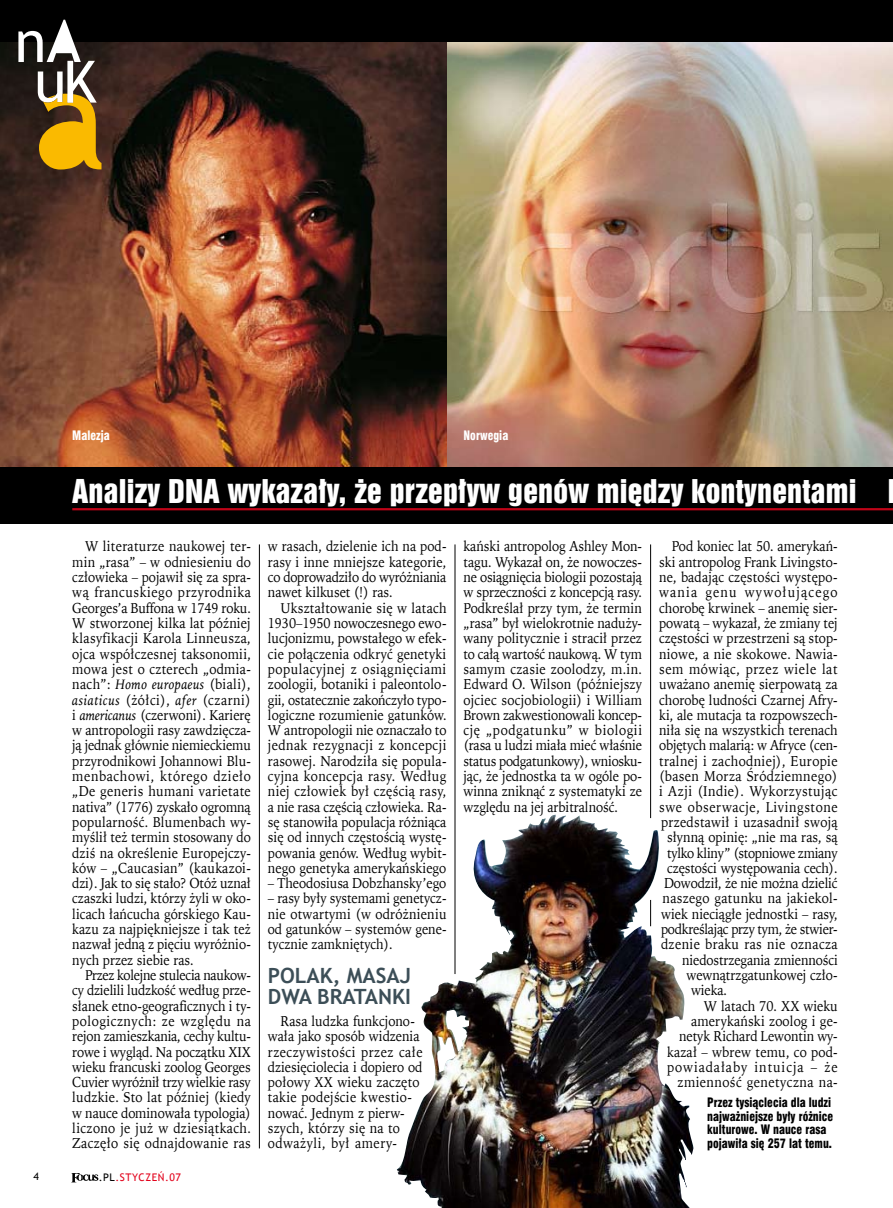
<style>
.page{position:relative;width:893px;height:1208px;background:#fff}
.page>*{position:absolute;margin:0;border:0;box-sizing:border-box;transform-origin:0 0}
.t1{font:30px "Swis 921 EU";letter-spacing:.01em;color:#fff}
.t2{font:700 21px/21px "Trebuchet MS";color:#3c4e57}
.t3{font:14.25px/15.3px "Iowan Old St EU";color:#000;text-align:justify;scale:.9 1}
.t4{font:14.25px "Iowan Old St EU";letter-spacing:.03em;color:#000;scale:.9 1}
.t5{font:14.25px "Iowan Old St EU";letter-spacing:.02em;color:#000;scale:.9 1}
.t6{font:14.25px "Iowan Old St EU";letter-spacing:-.02em;color:#000;scale:.9 1}
.t7{font:14.25px "Iowan Old St EU";letter-spacing:.035em;color:#000;scale:.9 1}
.t8{font:14.25px "Iowan Old St EU";letter-spacing:.045em;color:#000;scale:.9 1}
.t9{font:14.25px "Iowan Old St EU";letter-spacing:.04em;color:#000;scale:.9 1}
.t10{font:14.25px "Iowan Old St EU";letter-spacing:.07em;color:#000;scale:.9 1}
.t11{font:14.25px "Iowan Old St EU";letter-spacing:.09em;color:#000;scale:.9 1}
.t12{font:12.75px/13.5px "Swis 721 Blk Cn EU";color:#000;scale:.9 1}
.t13{font:12.75px "Swis 721 Blk Cn EU";color:#fff;scale:.9 1}
.t14{font:10.5px "Trebuchet MS";letter-spacing:.05em;color:#e2001a}
.s1{font-style:italic}
.s2{color:#000}
</style>
<div class="page">
<img style="left:396px;top:809px;width:298px;height:399px">
<div style="left:0;top:0;width:893px;height:523px;background:#000"></div>
<img style="left:446px;top:43px;width:447px;height:423px">
<img style="left:0;top:43px;width:446px;height:423px">
<svg style="left:18px;top:20px;width:84px;height:149px;background:#766032"></svg>
<svg style="left:71px;top:1173px;width:27px;height:9px"></svg>
<hr style="left:72px;top:508px;width:821px;height:2px;background:#c00418">
<hr style="left:259px;top:544px;width:1px;height:604px;background:#000">
<hr style="left:455px;top:544px;width:1px;height:430px;background:#000">
<hr style="left:650px;top:544px;width:1px;height:274px;background:#000">
<svg style="left:650px;top:900px;width:1px;height:26px"></svg>
<p class="t13" style="left:72px;top:427px;width:43px">Malezja</p>
<p class="t13" style="left:463px;top:427px;width:51px">Norwegia</p>
<h1 class="t1" style="left:72px;top:471px;width:786px">Analizy DNA wykazały, że przepływ genów między kontynentami</h1>
<p class="t3" style="left:72px;top:539px;width:200px;text-indent:13px">W literaturze naukowej ter&shy;min „rasa” – w odniesieniu do człowieka – pojawił się za spra&shy;wą francuskiego przyrodnika Georges’a Buffona w 1749 roku.<br>W stworzonej kilka lat później klasyfikacji Karola Linneusza, ojca współczesnej taksonomii, mowa jest o czterech „odmia&shy;nach”: <span class="s1">Homo europaeus</span> (biali), <span class="s1">asiaticus</span> (żółci), <span class="s1">afer</span> (czarni) i <span class="s1">americanus</span> (czerwoni). Karierę w antropologii rasy zawdzięcza&shy;ją jednak głównie niemieckiemu przyrodnikowi Johannowi Blu&shy;menbachowi, którego dzieło „De generis humani varietate nativa” (1776) zyskało ogromną popularność. Blumenbach wy&shy;myślił też termin stosowany do dziś na określenie Europejczy&shy;ków – „Caucasian” (kaukazoi&shy;dzi). Jak to się stało? Otóż uznał czaszki ludzi, którzy żyli w oko&shy;licach łańcucha górskiego Kau&shy;kazu za najpiękniejsze i tak też nazwał jedną z pięciu wyróżnio&shy;nych przez siebie ras.</p>
<p class="t3" style="left:72px;top:967px;width:200px;text-indent:13px">Przez kolejne stulecia naukow&shy;cy dzielili ludzkość według prze&shy;słanek etno-geograficznych i ty&shy;pologicznych: ze względu na rejon zamieszkania, cechy kultu&shy;rowe i wygląd. Na początku XIX wieku francuski zoolog Georges Cuvier wyróżnił trzy wielkie rasy ludzkie. Sto lat później (kiedy w nauce dominowała typologia) liczono je już w dziesiątkach.<br>Zaczęło się odnajdowanie ras</p>
<p class="t14" style="left:99px;top:1170px;width:84px"><span class="s2">.PL</span>.STYCZEŃ.07</p>
<p class="t3" style="left:268px;top:539px;width:200px">w rasach, dzielenie ich na pod&shy;rasy i inne mniejsze kategorie, co doprowadziło do wyróżniania nawet kilkuset (!) ras.</p>
<p class="t3" style="left:268px;top:600px;width:200px;text-indent:13px">Ukształtowanie się w latach 1930–1950 nowoczesnego ewo&shy;lucjonizmu, powstałego w efek&shy;cie połączenia odkryć genetyki populacyjnej z osiągnięciami zoologii, botaniki i paleontolo&shy;gii, ostatecznie zakończyło typo&shy;logiczne rozumienie gatunków.<br>W antropologii nie oznaczało to jednak rezygnacji z koncepcji rasowej. Narodziła się popula&shy;cyjna koncepcja rasy. Według niej człowiek był częścią rasy, a nie rasa częścią człowieka. Ra&shy;sę stanowiła populacja różniąca się od innych częstością wystę&shy;powania genów. Według wybit&shy;nego genetyka amerykańskiego</p>
<p class="t3" style="left:268px;top:876px;width:200px">– Theodosiusa Dobzhansky’ego</p>
<p class="t3" style="left:268px;top:891px;width:200px">– rasy były systemami genetycz&shy;nie otwartymi (w odróżnieniu od gatunków – systemów gene&shy;tycznie zamkniętych).</p>
<h2 class="t2" style="left:268px;top:965px;width:145px">POLAK, MASAJ<br>DWA BRATANKI</h2>
<p class="t3" style="left:268px;top:1013px;width:173px;text-align:left;text-indent:13px">Rasa ludzka funkcjono&shy;wała jako sposób widzenia rzeczywistości przez całe dziesięciolecia i dopiero od połowy XX wieku zaczęto takie podejście kwestio&shy;nować. Jednym z pierw&shy;szych, którzy się na to odważyli, był amery-</p>
<p class="t3" style="left:463px;top:539px;width:200px">kański antropolog Ashley Mon&shy;tagu. Wykazał on, że nowoczes&shy;ne osiągnięcia biologii pozostają w sprzeczności z koncepcją rasy.<br>Podkreślał przy tym, że termin „rasa” był wielokrotnie naduży&shy;wany politycznie i stracił przez to całą wartość naukową. W tym samym czasie zoolodzy, m.in.<br>Edward O. Wilson (późniejszy ojciec socjobiologii) i William Brown zakwestionowali koncep&shy;cję „podgatunku” w biologii (rasa u ludzi miała mieć właśnie status podgatunkowy), wniosku&shy;jąc, że jednostka ta w ogóle po&shy;winna zniknąć z systematyki ze względu na jej arbitralność.</p>
<p class="t3" style="left:672px;top:539px;width:186px">Pod koniec lat 50. amerykań-</p>
<p class="t3" style="left:659px;top:554px;width:200px">ski antropolog Frank Livingsto-</p>
<p class="t3" style="left:659px;top:570px;width:200px">ne, badając częstości występo-</p>
<p class="t11" style="left:659px;top:583px;width:200px">wania genu wywołującego</p>
<p class="t3" style="left:659px;top:600px;width:200px">chorobę krwinek – anemię sier-</p>
<p class="t3" style="left:659px;top:615px;width:200px">powatą – wykazał, że zmiany tej</p>
<p class="t3" style="left:659px;top:631px;width:200px">częstości w przestrzeni są stop-</p>
<p class="t5" style="left:659px;top:645px;width:200px">niowe, a nie skokowe. Nawia-</p>
<p class="t9" style="left:659px;top:660px;width:200px">sem mówiąc, przez wiele lat</p>
<p class="t3" style="left:659px;top:677px;width:200px">uważano anemię sierpowatą za</p>
<p class="t3" style="left:659px;top:692px;width:200px">chorobę ludności Czarnej Afry-</p>
<p class="t3" style="left:659px;top:707px;width:200px">ki, ale mutacja ta rozpowszech-</p>
<p class="t3" style="left:659px;top:723px;width:200px">niła się na wszystkich terenach</p>
<p class="t3" style="left:659px;top:738px;width:200px">objętych malarią: w Afryce (cen-</p>
<p class="t4" style="left:659px;top:752px;width:200px">tralnej i zachodniej), Europie</p>
<p class="t4" style="left:659px;top:767px;width:200px">(basen Morza Śródziemnego)</p>
<p class="t7" style="left:659px;top:782px;width:200px">i Azji (Indie). Wykorzystując</p>
<p class="t8" style="left:659px;top:798px;width:200px">swe obserwacje, Livingstone</p>
<p class="t5" style="left:661px;top:813px;width:198px">przedstawił i uzasadnił swoją</p>
<p class="t3" style="left:667px;top:830px;width:191px">słynną opinię: „nie ma ras, są</p>
<p class="t6" style="left:667px;top:844px;width:191px">tylko kliny” (stopniowe zmiany</p>
<p class="t3" style="left:667px;top:860px;width:191px">częstości występowania cech).</p>
<p class="t3" style="left:664px;top:876px;width:194px">Dowodził, że nie można dzielić</p>
<p class="t5" style="left:663px;top:889px;width:196px">naszego gatunku na jakiekol-</p>
<p class="t3" style="left:661px;top:906px;width:198px">wiek nieciągłe jednostki – rasy,</p>
<p class="t6" style="left:661px;top:920px;width:198px">podkreślając przy tym, że stwier-</p>
<p class="t4" style="left:661px;top:935px;width:198px">dzenie braku ras nie oznacza</p>
<p class="t3" style="left:682px;top:952px;width:175px">niedostrzegania zmienności</p>
<p class="t3" style="left:687px;top:967px;width:169px">wewnątrzgatunkowej czło-</p>
<p class="t3" style="left:691px;top:983px;width:41px">wieka.</p>
<p class="t3" style="left:704px;top:998px;width:150px">W latach 70. XX wieku</p>
<p class="t3" style="left:691px;top:1013px;width:164px">amerykański zoolog i ge-</p>
<p class="t3" style="left:679px;top:1029px;width:178px">netyk Richard Lewontin wy-</p>
<p class="t3" style="left:667px;top:1044px;width:191px">kazał – wbrew temu, co pod-</p>
<p class="t10" style="left:667px;top:1058px;width:191px">powiadałaby intuicja – że</p>
<p class="t4" style="left:678px;top:1073px;width:179px">zmienność genetyczna na-</p>
<p class="t12" style="left:707px;top:1096px;width:142px">Przez tysiąclecia dla ludzi najważniejsze były różnice kulturowe. W nauce rasa pojawiła się 257 lat temu.</p>
</div>
